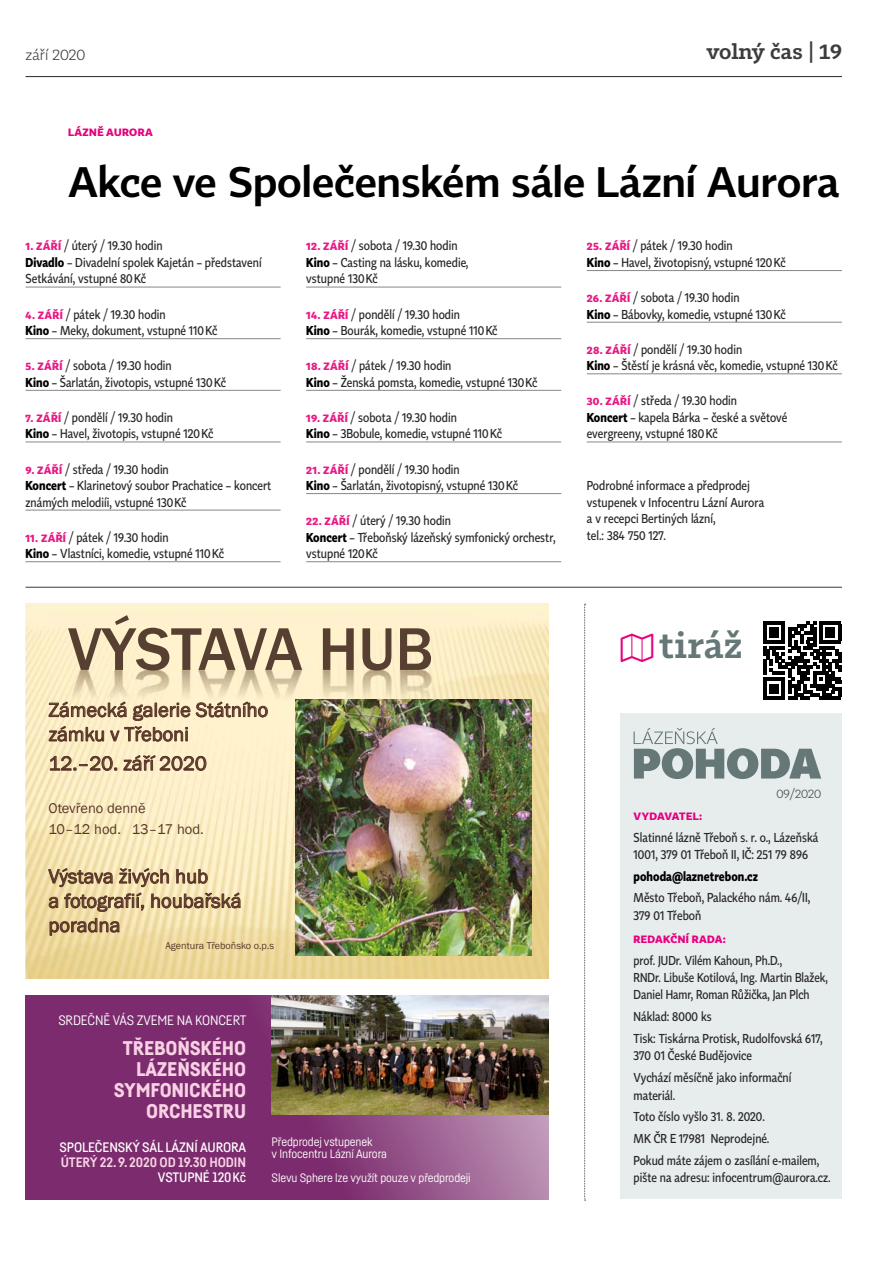
<style>
.page{position:relative;width:893px;height:1263px;background:#fff}
.page>*{position:absolute;margin:0;border:0;box-sizing:border-box;transform-origin:0 0}
.t1{font:500 62.4px "Franklin Gothic";color:#573f31}
.t2{font:300 42px "Tabac Sans";letter-spacing:-.005em;color:#000}
.t3{font:300 36px "Tabac Slab";letter-spacing:-.005em;color:#657877}
.t4{font:300 21px "Tabac Slab";color:#3c3c3b}
.t5{font:20.4px/24.5px "Franklin Gothic";color:#5a3729}
.t6{font:900 19.5px/21px "Fabrikat";letter-spacing:-.01em;color:#f9d1e4;text-align:right}
.t7{font:300 15px "Tabac Sans";color:#3c3c3b}
.t8{font:14.55px/20.9px "Franklin Gothic";color:#5a3729}
.t9{font:500 13.5px "Fabrikat";letter-spacing:-.01em;color:#fff}
.t10{font:700 13.5px "Fabrikat";letter-spacing:-.01em;color:#f9d3e6}
.t11{font:13.5px "Fabrikat";letter-spacing:-.01em;color:#fff}
.t12{font:500 12.75px/16.5px "Tabac Sans";letter-spacing:.005em;color:#282827;scale:.84 1}
.t13{font:500 12.75px/17.4px "Tabac Sans";letter-spacing:.005em;color:#282827;scale:.82 1}
.t14{font:700 12.75px "Tabac Sans";color:#000;scale:.84 1}
.t15{font:12px/12px "Fabrikat";letter-spacing:-.01em;color:#fff}
.t16{font:300 12px "Tabac Sans";color:#404649}
.t17{font:700 10.5px "Tabac Sans";letter-spacing:.025em;color:#e6007d}
.t18{font:10.2px "Franklin Gothic";color:#5a3729}
.s1{font-weight:700;font-size:10.5px;color:#e71a84}
.s2{font-weight:700;color:#000}
</style>
<div class="page">
<svg style="left:584px;top:604px;width:2px;height:597px"></svg>
<hr style="left:26px;top:587px;width:816px;height:1px;background:#3c3c3b">
<hr style="left:26px;top:287px;width:255px;height:1px;background:#878787">
<hr style="left:26px;top:338px;width:255px;height:1px;background:#878787">
<hr style="left:26px;top:390px;width:255px;height:1px;background:#878787">
<hr style="left:26px;top:442px;width:255px;height:1px;background:#878787">
<hr style="left:26px;top:510px;width:255px;height:1px;background:#878787">
<hr style="left:26px;top:561px;width:255px;height:1px;background:#878787">
<hr style="left:306px;top:287px;width:255px;height:1px;background:#878787">
<hr style="left:306px;top:338px;width:255px;height:1px;background:#878787">
<hr style="left:306px;top:390px;width:255px;height:1px;background:#878787">
<hr style="left:306px;top:442px;width:255px;height:1px;background:#878787">
<hr style="left:306px;top:493px;width:255px;height:1px;background:#878787">
<hr style="left:306px;top:561px;width:255px;height:1px;background:#878787">
<hr style="left:587px;top:270px;width:255px;height:1px;background:#878787">
<hr style="left:587px;top:322px;width:255px;height:1px;background:#878787">
<hr style="left:587px;top:374px;width:255px;height:1px;background:#878787">
<hr style="left:587px;top:442px;width:255px;height:1px;background:#878787">
<div style="left:621px;top:713px;width:221px;height:486px;background:#e7eced"></div>
<svg style="left:634px;top:728px;width:187px;height:51px"></svg>
<hr style="left:26px;top:76px;width:816px;height:1px;background:#3c3c3b">
<svg style="left:763px;top:622px;width:78px;height:78px"></svg>
<hr style="left:819px;top:696px;width:22px;height:4px;background:#000">
<img style="left:26px;top:604px;width:523px;height:374px">
<svg style="left:196px;top:701px;width:72px;height:16px"></svg>
<svg style="left:49px;top:701px;width:141px;height:41px;background:#d0bd9d"></svg>
<svg style="left:50px;top:756px;width:67px;height:15px"></svg>
<svg style="left:123px;top:755px;width:83px;height:16px"></svg>
<svg style="left:48px;top:868px;width:193px;height:44px;background:#d0bc93"></svg>
<svg style="left:50px;top:918px;width:70px;height:18px"></svg>
<img style="left:295px;top:700px;width:236px;height:255px">
<svg style="left:26px;top:995px;width:523px;height:204px;background:#843977"></svg>
<img style="left:272px;top:995px;width:277px;height:119px">
<p class="t7" style="left:26px;top:45px;width:61px">září 2020</p>
<h3 class="t4" style="left:706px;top:39px;width:137px">volný čas | 19</h3>
<p class="t17" style="left:68px;top:126px;width:86px">lázně aurora</p>
<h2 class="t2" style="left:68px;top:156px;width:773px">Akce ve Společenském sále Lázní Aurora</h2>
<p class="t12" style="left:26px;top:238px;width:283px"><span class="s1">1. září</span> / úterý / 19.30 hodin<br><span class="s2">Divadlo</span> – Divadelní spolek Kajetán – představení<br>Setkávání, vstupné 80Kč</p>
<p class="t12" style="left:26px;top:306px;width:230px"><span class="s1">4. září</span> / pátek / 19.30 hodin<br><span class="s2">Kino</span> – Meky, dokument, vstupné 110Kč</p>
<p class="t12" style="left:26px;top:358px;width:240px"><span class="s1">5. září</span> / sobota / 19.30 hodin<br><span class="s2">Kino</span> – Šarlatán, životopis, vstupné 130Kč</p>
<p class="t12" style="left:26px;top:409px;width:225px"><span class="s1">7. září</span> / pondělí / 19.30 hodin<br><span class="s2">Kino</span> – Havel, životopis, vstupné 120Kč</p>
<p class="t12" style="left:26px;top:461px;width:294px"><span class="s1">9. září</span> / středa / 19.30 hodin<br><span class="s2">Koncert</span> – Klarinetový soubor Prachatice – koncert známých melodiíi, vstupné 130Kč</p>
<p class="t12" style="left:26px;top:529px;width:238px"><span class="s1">11. září</span> / pátek / 19.30 hodin<br><span class="s2">Kino</span> – Vlastníci, komedie, vstupné 110Kč</p>
<p class="t12" style="left:306px;top:238px;width:195px"><span class="s1">12. září</span> / sobota / 19.30 hodin<br><span class="s2">Kino</span> – Casting na lásku, komedie, vstupné 130Kč</p>
<p class="t12" style="left:306px;top:306px;width:229px"><span class="s1">14. září</span> / pondělí / 19.30 hodin<br><span class="s2">Kino</span> – Bourák, komedie, vstupné 110Kč</p>
<p class="t12" style="left:306px;top:358px;width:277px"><span class="s1">18. září</span> / pátek / 19.30 hodin<br><span class="s2">Kino</span> – Ženská pomsta, komedie, vstupné 130Kč</p>
<p class="t12" style="left:306px;top:409px;width:235px"><span class="s1">19. září</span> / sobota / 19.30 hodin<br><span class="s2">Kino</span> – 3Bobule, komedie, vstupné 110Kč</p>
<p class="t12" style="left:306px;top:461px;width:254px"><span class="s1">21. září</span> / pondělí / 19.30 hodin<br><span class="s2">Kino</span> – Šarlatán, životopisný, vstupné 130Kč</p>
<p class="t12" style="left:306px;top:512px;width:298px"><span class="s1">22. září</span> / úterý / 19.30 hodin<br><span class="s2">Koncert</span> – Třeboňský lázeňský symfonický orchestr, vstupné 120Kč</p>
<p class="t12" style="left:587px;top:238px;width:238px"><span class="s1">25. září</span> / pátek / 19.30 hodin<br><span class="s2">Kino</span> – Havel, životopisný, vstupné 120Kč</p>
<p class="t12" style="left:587px;top:289px;width:238px"><span class="s1">26. září</span> / sobota / 19.30 hodin<br><span class="s2">Kino</span> – Bábovky, komedie, vstupné 130Kč</p>
<p class="t12" style="left:587px;top:341px;width:300px"><span class="s1">28. září</span> / pondělí / 19.30 hodin<br><span class="s2">Kino</span> – Štěstí je krásná věc, komedie, vstupné 130Kč</p>
<p class="t12" style="left:587px;top:393px;width:240px"><span class="s1">30. září</span> / středa / 19.30 hodin<br><span class="s2">Koncert</span> – kapela Bárka – české a světové evergreeny, vstupné 180Kč</p>
<p class="t12" style="left:587px;top:477px;width:213px">Podrobné informace a předprodej vstupenek v Infocentru Lázní Aurora a v recepci Bertiných lázní,<br>tel.: 384 750 127.</p>
<h1 class="t1" style="left:68px;top:610px;width:367px">VÝSTAVA HUB</h1>
<h3 class="t5" style="left:49px;top:698px;width:221px">Zámecká galerie Státního zámku v Třeboni</h3>
<h3 class="t5" style="left:49px;top:752px;width:160px">12.–20. září 2020</h3>
<p class="t8" style="left:49px;top:798px;width:157px">Otevřeno denně<br>10–12 hod. 13–17 hod.</p>
<h3 class="t5" style="left:49px;top:864px;width:195px">Výstava živých hub<br>a fotografií, houbařská poradna</h3>
<p class="t18" style="left:165px;top:939px;width:110px">Agentura Třeboňsko o.p.s</p>
<p class="t11" style="left:58px;top:1012px;width:190px">SRDEČNĚ VÁS ZVEME NA KONCERT</p>
<h3 class="t6" style="left:114px;top:1037px;width:134px">TŘEBOŇSKÉHO<br>LÁZEŇSKÉHO<br>SYMFONICKÉHO<br>ORCHESTRU</h3>
<p class="t9" style="left:60px;top:1139px;width:188px">SPOLEČENSKÝ SÁL LÁZNÍ AURORA</p>
<p class="t10" style="left:61px;top:1154px;width:187px">ÚTERÝ 22. 9. 2020 OD 19.30 HODIN</p>
<p class="t9" style="left:158px;top:1169px;width:90px">VSTUPNÉ 120 Kč</p>
<p class="t15" style="left:272px;top:1135px;width:117px">Předprodej vstupenek<br>v Infocentru Lázní Aurora</p>
<p class="t15" style="left:272px;top:1171px;width:201px">Slevu Sphere lze využít pouze v předprodeji</p>
<h3 class="t3" style="left:659px;top:623px;width:85px">tiráž</h3>
<p class="t16" style="left:776px;top:786px;width:46px">09/2020</p>
<p class="t17" style="left:634px;top:809px;width:70px">Vydavatel:</p>
<p class="t12" style="left:634px;top:828px;width:221px;line-height:17.4px">Slatinné lázně Třeboň s. r. o., Lázeňská<br>1001, 379 01 Třeboň II, IČ: 251 79 896</p>
<p class="t14" style="left:634px;top:868px;width:150px">pohoda@laznetrebon.cz</p>
<p class="t12" style="left:634px;top:889px;width:212px;line-height:17.4px">Město Třeboň, Palackého nám. 46/II,<br>379 01 Třeboň</p>
<p class="t17" style="left:634px;top:932px;width:94px">Redakční rada:</p>
<p class="t13" style="left:634px;top:951px;width:238px">prof. JUDr. Vilém Kahoun, Ph.D.,<br>RNDr. Libuše Kotilová, Ing. Martin Blažek,<br>Daniel Hamr, Roman Růžička, Jan Plch</p>
<p class="t12" style="left:634px;top:1006px;width:227px;line-height:21.8px">Náklad: 8000 ks<br>Tisk: Tiskárna Protisk, Rudolfovská 617,</p>
<p class="t12" style="left:634px;top:1045px;width:189px;line-height:21.8px">370 01 České Budějovice<br>Vychází měsíčně jako informační</p>
<p class="t12" style="left:634px;top:1084px;width:223px;line-height:21.8px">materiál.<br>Toto číslo vyšlo 31. 8. 2020.<br>MK ČR E 17981 Neprodejné.<br>Pokud máte zájem o zasílání e-mailem,</p>
<p class="t12" style="left:634px;top:1169px;width:236px">pište na adresu: infocentrum@aurora.cz.</p>
</div>
